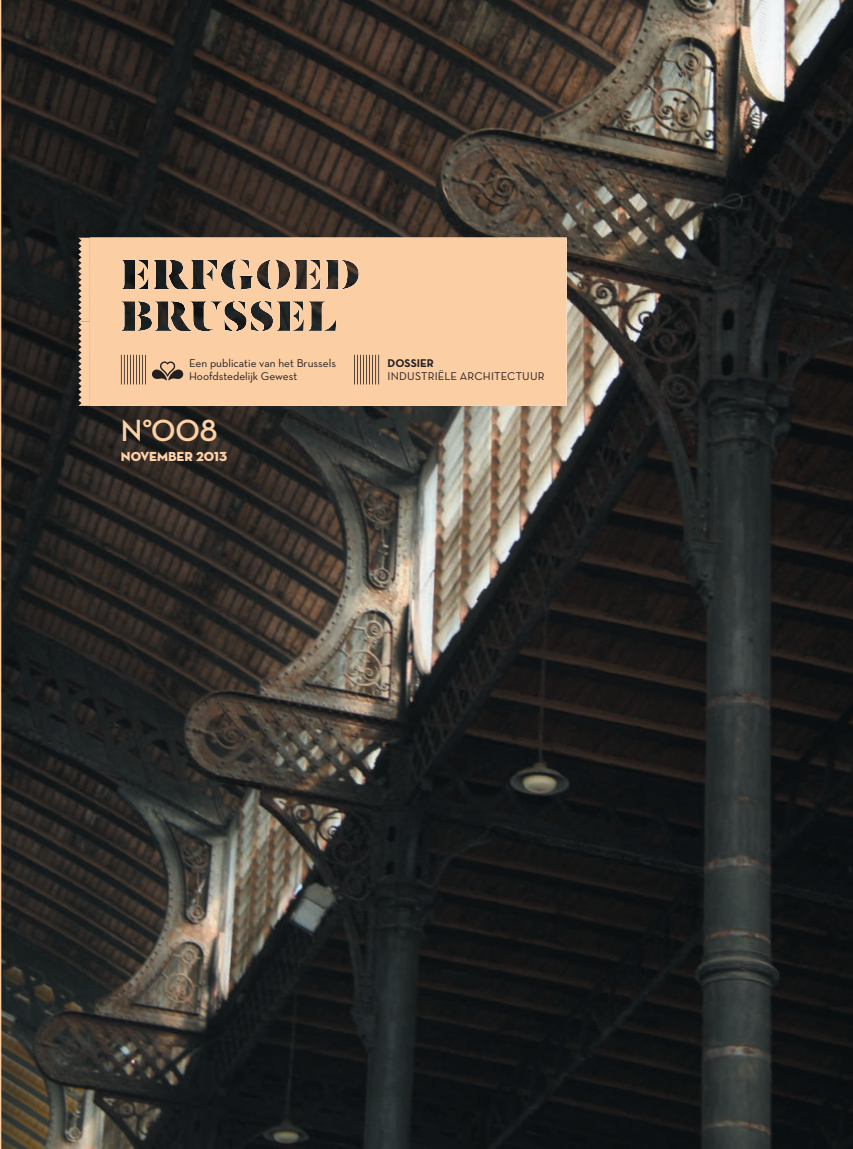
<style>
.page{position:relative;width:853px;height:1149px;background:#fff}
.page>*{position:absolute;margin:0;border:0;box-sizing:border-box;transform-origin:0 0}
.t1{font:700 31.2px "Neutra Disp";color:#fdd0a6}
.t2{font:13.35px "Neutra Disp Titling";color:#fdd0a6}
.t3{font:11.4px/13.6px "Neutra Text";color:#231f20}
.t4{font:700 11.4px "Neutra Text";color:#231f20}
</style>
<div class="page">
<hr style="left:0;top:0;width:1px;height:1149px;background:#fdd0a6">
<img style="left:1px;top:0;width:851px;height:1149px">
<img style="left:90px;top:238px;width:476px;height:168px">
<svg style="left:78px;top:238px;width:12px;height:168px;background:#d5b08e"></svg>
<svg style="left:121px;top:355px;width:25px;height:29px"></svg>
<svg style="left:354px;top:355px;width:25px;height:29px"></svg>
<svg style="left:152px;top:361px;width:31px;height:19px"></svg>
<p class="t3" style="left:189px;top:356px;width:148px">Een publicatie van het Brussels<br>Hoofdstedelijk Gewest</p>
<h1 class="t1" style="left:121px;top:413px;width:98px">N°008</h1>
<p class="t2" style="left:121px;top:448px;width:108px">NOVEMBER 2013</p>
<p class="t4" style="left:387px;top:356px;width:48px">DOSSIER</p>
<p class="t3" style="left:387px;top:370px;width:158px">INDUSTRIËLE ARCHITECTUUR</p>
</div>
